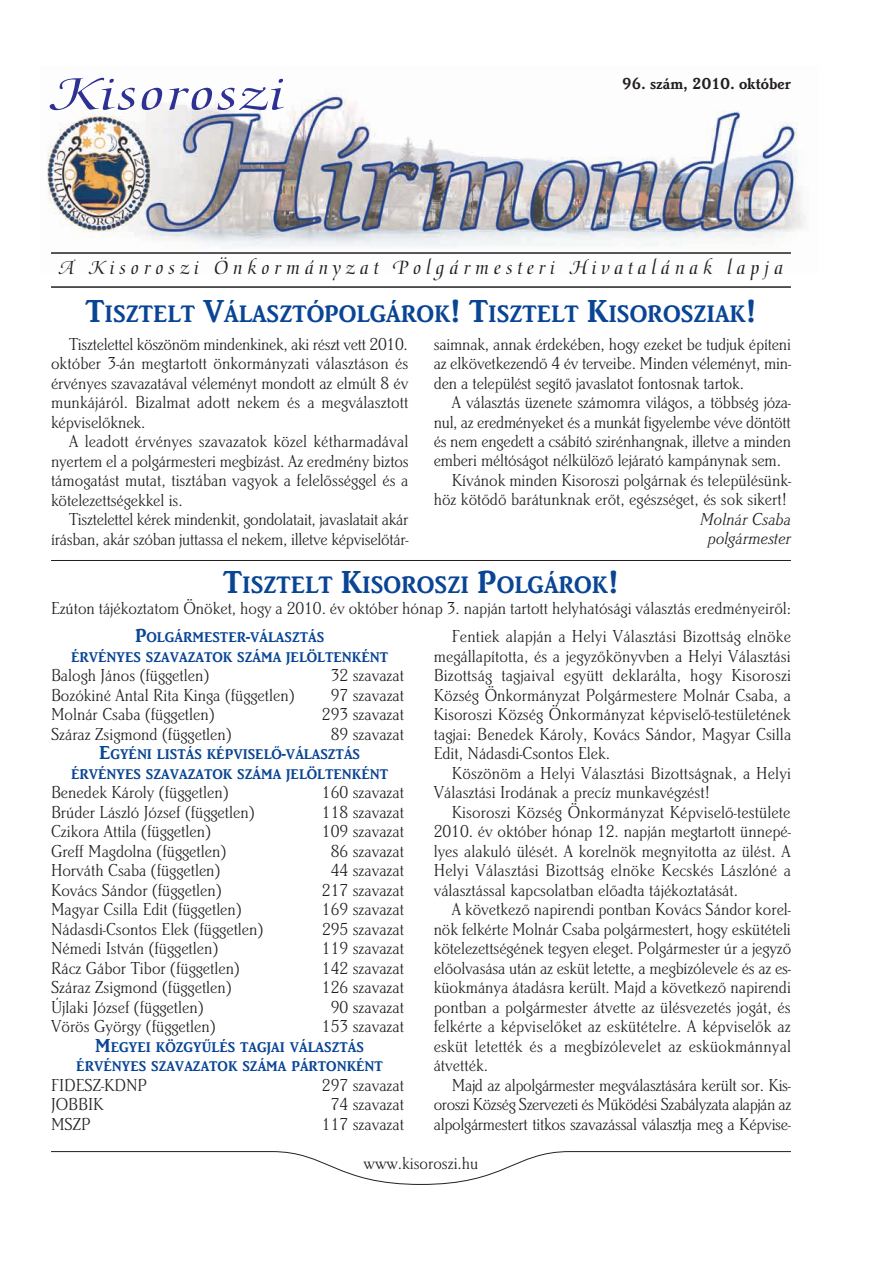
<style>
.page{position:relative;width:893px;height:1263px;background:#fff}
.page>*{position:absolute;margin:0;border:0;box-sizing:border-box;transform-origin:0 0}
.t1{font:700 24.75px "Brighton TCE";color:#094594}
.t2{font:21px "Medici Scr Hun";letter-spacing:.225em;color:#231f20}
.t3{font:18px/19.5px "Brighton TCE Ligh";color:#231f20;text-align:justify}
.t4{font:18px/19.5px "Brighton TCE Ligh Ital";color:#231f20;text-align:center}
.t5{font:700 16.5px "Brighton TCE";color:#231f20}
.t6{font:700 14.7px/19.5px "Brighton TCE";color:#094594;text-align:center}
.s1{font-size:33px}
.s2{font-size:19.5px}
</style>
<div class="page">
<img style="left:47px;top:77px;width:759px;height:170px">
<img style="left:50px;top:78px;width:218px;height:32px">
<svg style="left:51px;top:1151px;width:740px;height:34px"></svg>
<hr style="left:51px;top:252px;width:740px;height:2px;background:#231f20">
<hr style="left:51px;top:286px;width:740px;height:2px;background:#231f20">
<hr style="left:51px;top:560px;width:740px;height:1px;background:#231f20">
<p class="t5" style="left:622px;top:74px;width:170px">96. szám, 2010. október</p>
<p class="t2" style="left:59px;top:254px;width:726px">A Kisoroszi Önkormányzat Polgármesteri Hivatalának lapja</p>
<h1 class="t1" style="left:85px;top:298px;width:672px"><span class="s1">T</span>ISZTELT <span class="s1">V</span>ÁLASZTÓPOLGÁROK<span class="s1">! T</span>ISZTELT <span class="s1">K</span>ISOROSZIAK<span class="s1">!</span></h1>
<p class="t3" style="left:51px;top:334px;width:359px;text-indent:18px">Tisztelettel köszönöm mindenkinek, aki részt vett 2010. október 3-án megtartott önkormányzati választáson és érvényes szavazatával véleményt mondott az elmúlt 8 év munkájáról. Bizalmat adott nekem és a megválasztott képviselôknek.</p>
<p class="t3" style="left:51px;top:431px;width:359px;text-indent:18px">A leadott érvényes szavazatok közel kétharmadával nyertem el a polgármesteri megbízást. Az eredmény biztos támogatást mutat, tisztában vagyok a felelôsséggel és a kötelezettségekkel is.</p>
<p class="t3" style="left:51px;top:509px;width:359px;text-align:right">Tisztelettel kérek mindenkit, gondolatait, javaslatait akár írásban, akár szóban juttassa el nekem, illetve képviselôtár-</p>
<p class="t3" style="left:434px;top:334px;width:359px">saimnak, annak érdekében, hogy ezeket be tudjuk építeni az elkövetkezendô 4 év terveibe. Minden véleményt, min&shy;den a települést segítô javaslatot fontosnak tartok.</p>
<p class="t3" style="left:452px;top:392px;width:341px">A választás üzenete számomra világos, a többség józa-</p>
<p class="t3" style="left:434px;top:411px;width:358px">nul, az eredményeket és a munkát figyelembe véve döntött</p>
<p class="t3" style="left:434px;top:431px;width:359px">és nem engedett a csábító szirénhangnak, illetve a minden</p>
<p class="t3" style="left:434px;top:450px;width:349px">emberi méltóságot nélkülözô lejárató kampánynak sem.</p>
<p class="t3" style="left:452px;top:470px;width:341px">Kívánok minden Kisoroszi polgárnak és településünk-</p>
<p class="t3" style="left:434px;top:489px;width:355px">höz kötôdô barátunknak erôt, egészséget, és sok sikert!</p>
<p class="t4" style="left:700px;top:509px;width:92px">Molnár Csaba polgármester</p>
<h1 class="t1" style="left:223px;top:570px;width:397px"><span class="s1">T</span>ISZTELT <span class="s1">K</span>ISOROSZI <span class="s1">P</span>OLGÁROK<span class="s1">!</span></h1>
<p class="t3" style="left:51px;top:598px;width:742px">Ezúton tájékoztatom Önöket, hogy a 2010. év október hónap 3. napján tartott helyhatósági választás eredményeirôl:</p>
<p class="t6" style="left:71px;top:627px;width:319px"><span class="s2">P</span>OLGÁRMESTER<span class="s2">-</span>VÁLASZTÁS<br>ÉRVÉNYES SZAVAZATOK SZÁMA JELÖLTENKÉNT</p>
<p class="t3" style="left:51px;top:665px;width:160px">Balogh János (független)</p>
<p class="t3" style="left:331px;top:665px;width:75px">32 szavazat</p>
<p class="t3" style="left:51px;top:685px;width:245px">Bozókiné Antal Rita Kinga (független)</p>
<p class="t3" style="left:331px;top:685px;width:75px">97 szavazat</p>
<p class="t3" style="left:51px;top:704px;width:165px">Molnár Csaba (független)</p>
<p class="t3" style="left:322px;top:704px;width:84px">293 szavazat</p>
<p class="t3" style="left:51px;top:724px;width:182px">Száraz Zsigmond (független)</p>
<p class="t3" style="left:331px;top:724px;width:75px">89 szavazat</p>
<p class="t6" style="left:71px;top:744px;width:319px"><span class="s2">E</span>GYÉNI LISTÁS KÉPVISELÔ<span class="s2">-</span>VÁLASZTÁS<br>ÉRVÉNYES SZAVAZATOK SZÁMA JELÖLTENKÉNT</p>
<p class="t3" style="left:51px;top:782px;width:179px">Benedek Károly (független)</p>
<p class="t3" style="left:322px;top:782px;width:84px">160 szavazat</p>
<p class="t3" style="left:51px;top:802px;width:205px">Brúder László József (független)</p>
<p class="t3" style="left:322px;top:802px;width:84px">118 szavazat</p>
<p class="t3" style="left:51px;top:821px;width:161px">Czikora Attila (független)</p>
<p class="t3" style="left:322px;top:821px;width:84px">109 szavazat</p>
<p class="t3" style="left:51px;top:841px;width:177px">Greff Magdolna (független)</p>
<p class="t3" style="left:331px;top:841px;width:75px">86 szavazat</p>
<p class="t3" style="left:51px;top:860px;width:171px">Horváth Csaba (független)</p>
<p class="t3" style="left:331px;top:860px;width:75px">44 szavazat</p>
<p class="t3" style="left:51px;top:880px;width:172px">Kovács Sándor (független)</p>
<p class="t3" style="left:322px;top:880px;width:84px">217 szavazat</p>
<p class="t3" style="left:51px;top:899px;width:192px">Magyar Csilla Edit (független)</p>
<p class="t3" style="left:322px;top:899px;width:84px">169 szavazat</p>
<p class="t3" style="left:51px;top:919px;width:214px">Nádasdi-Csontos Elek (független)</p>
<p class="t3" style="left:322px;top:919px;width:84px">295 szavazat</p>
<p class="t3" style="left:51px;top:938px;width:169px">Némedi István (független)</p>
<p class="t3" style="left:322px;top:938px;width:84px">119 szavazat</p>
<p class="t3" style="left:51px;top:958px;width:190px">Rácz Gábor Tibor (független)</p>
<p class="t3" style="left:322px;top:958px;width:84px">142 szavazat</p>
<p class="t3" style="left:51px;top:977px;width:182px">Száraz Zsigmond (független)</p>
<p class="t3" style="left:322px;top:977px;width:84px">126 szavazat</p>
<p class="t3" style="left:51px;top:997px;width:154px">Újlaki József (független)</p>
<p class="t3" style="left:331px;top:997px;width:75px">90 szavazat</p>
<p class="t3" style="left:51px;top:1016px;width:166px">Vörös György (független)</p>
<p class="t3" style="left:322px;top:1016px;width:84px">153 szavazat</p>
<p class="t6" style="left:76px;top:1037px;width:308px"><span class="s2">M</span>EGYEI KÖZGYÛLÉS TAGJAI VÁLASZTÁS<br>ÉRVÉNYES SZAVAZATOK SZÁMA PÁRTONKÉNT</p>
<p class="t3" style="left:51px;top:1075px;width:97px">FIDESZ-KDNP</p>
<p class="t3" style="left:322px;top:1075px;width:84px">297 szavazat</p>
<p class="t3" style="left:51px;top:1094px;width:54px">JOBBIK</p>
<p class="t3" style="left:331px;top:1094px;width:75px">74 szavazat</p>
<p class="t3" style="left:51px;top:1114px;width:41px">MSZP</p>
<p class="t3" style="left:322px;top:1114px;width:84px">117 szavazat</p>
<p class="t3" style="left:434px;top:626px;width:359px;text-indent:18px">Fentiek alapján a Helyi Választási Bizottság elnöke megállapította, és a jegyzôkönyvben a Helyi Választási Bizottság tagjaival együtt deklarálta, hogy Kisoroszi Község Önkormányzat Polgármestere Molnár Csaba, a Kisoroszi Község Önkormányzat képviselô-testületének tagjai: Benedek Károly, Kovács Sándor, Magyar Csilla Edit, Nádasdi-Csontos Elek.</p>
<p class="t3" style="left:434px;top:763px;width:359px;text-indent:18px">Köszönöm a Helyi Választási Bizottságnak, a Helyi<br>Választási Irodának a precíz munkavégzést!</p>
<p class="t3" style="left:434px;top:802px;width:359px;text-indent:18px">Kisoroszi Község Önkormányzat Képviselô-testülete 2010. év október hónap 12. napján megtartott ünnepé&shy;lyes alakuló ülését. A korelnök megnyitotta az ülést. A Helyi Választási Bizottság elnöke Kecskés Lászlóné a választással kapcsolatban elôadta tájékoztatását.</p>
<p class="t3" style="left:434px;top:899px;width:359px;text-indent:18px">A következô napirendi pontban Kovács Sándor korel&shy;nök felkérte Molnár Csaba polgármestert, hogy eskütételi kötelezettségének tegyen eleget. Polgármester úr a jegyzô elôolvasása után az esküt letette, a megbízólevele és az es&shy;küokmánya átadásra került. Majd a következô napirendi pontban a polgármester átvette az ülésvezetés jogát, és felkérte a képviselôket az eskütételre. A képviselôk az esküt letették és a megbízólevelet az esküokmánnyal átvették.</p>
<p class="t3" style="left:434px;top:1074px;width:359px;text-indent:18px">Majd az alpolgármester megválasztására került sor. Kis&shy;oroszi Község Szervezeti és Mûködési Szabályzata alapján az alpolgármestert titkos szavazással választja meg a Képvise-</p>
<p class="t3" style="left:364px;top:1153px;width:116px">www.kisoroszi.hu</p>
</div>
